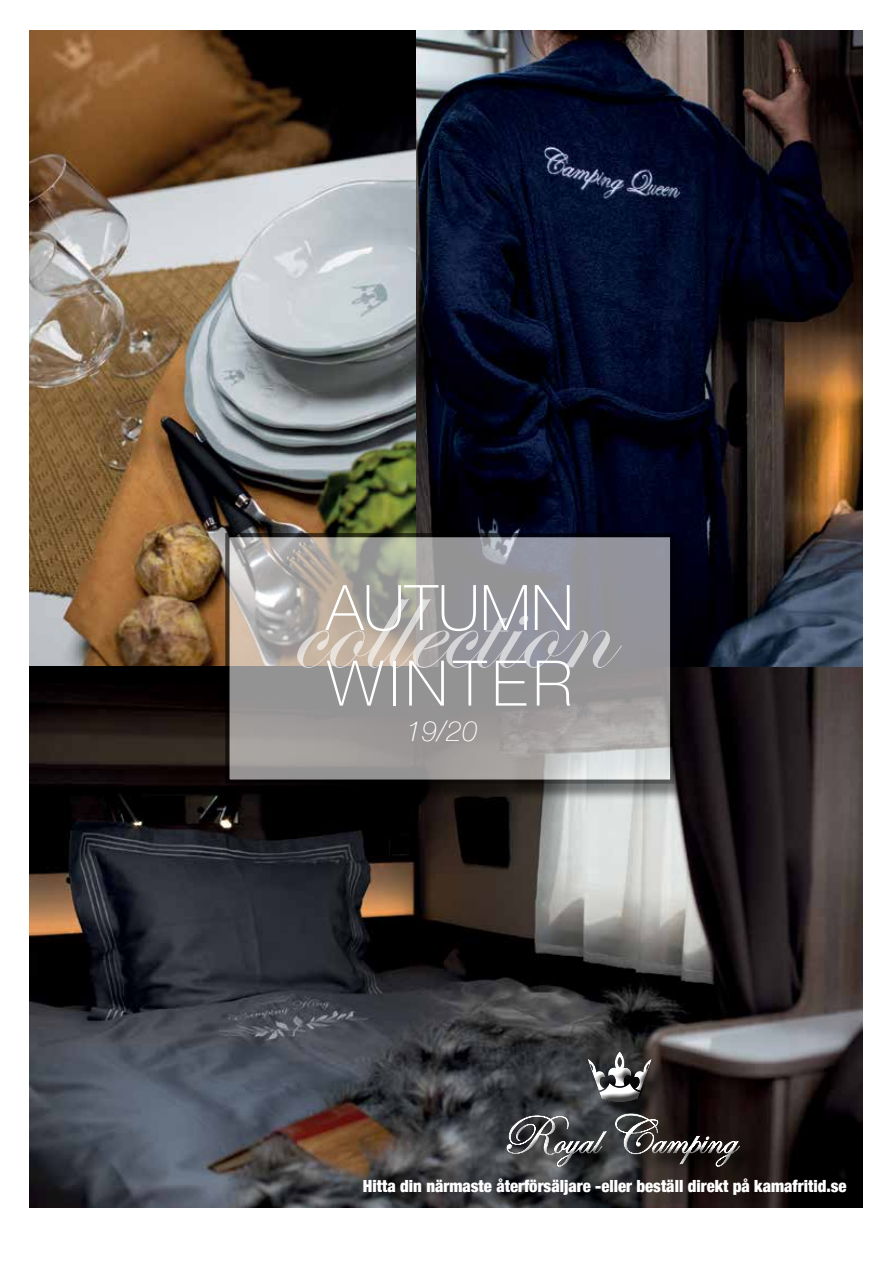
<style>
.page{position:relative;width:893px;height:1263px;background:#fff}
.page>*{position:absolute;margin:0;border:0;box-sizing:border-box;transform-origin:0 0}
.t1{font:135.75px "Edwardian Script ITC";color:#fff}
.t2{font:100 63px/75.6px "Helvetica Neue";letter-spacing:.045em;color:#fff}
.t3{font:italic 100 28.05px "Helvetica Neue";color:#fff}
.t4{font:900 condensed 16.8px "Helvetica Neue";color:#fff}
</style>
<div class="page">
<img style="left:30px;top:31px;width:832px;height:1177px">
<div style="left:509px;top:1055px;width:247px;height:128px;background:#000;opacity:.75"></div>
<div style="left:503px;top:1051px;width:242px;height:120px;background:#000;opacity:.75"></div>
<div style="left:227px;top:535px;width:465px;height:266px;background:#000;opacity:.75"></div>
<svg style="left:230px;top:538px;width:439px;height:241px;background:#a19f9f"></svg>
<div style="left:225px;top:533px;width:449px;height:251px;border:4px solid #000"></div>
<h2 class="t2" style="left:326px;top:567px;width:249px">AUTUMN<br>WINTER</h2>
<h1 class="t1" style="left:290px;top:551px;width:321px">collection</h1>
<h3 class="t3" style="left:406px;top:709px;width:73px">19/20</h3>
<p class="t4" style="left:363px;top:1172px;width:485px">Hitta din närmaste återförsäljare -eller beställ direkt på kamafritid.se</p>
</div>
